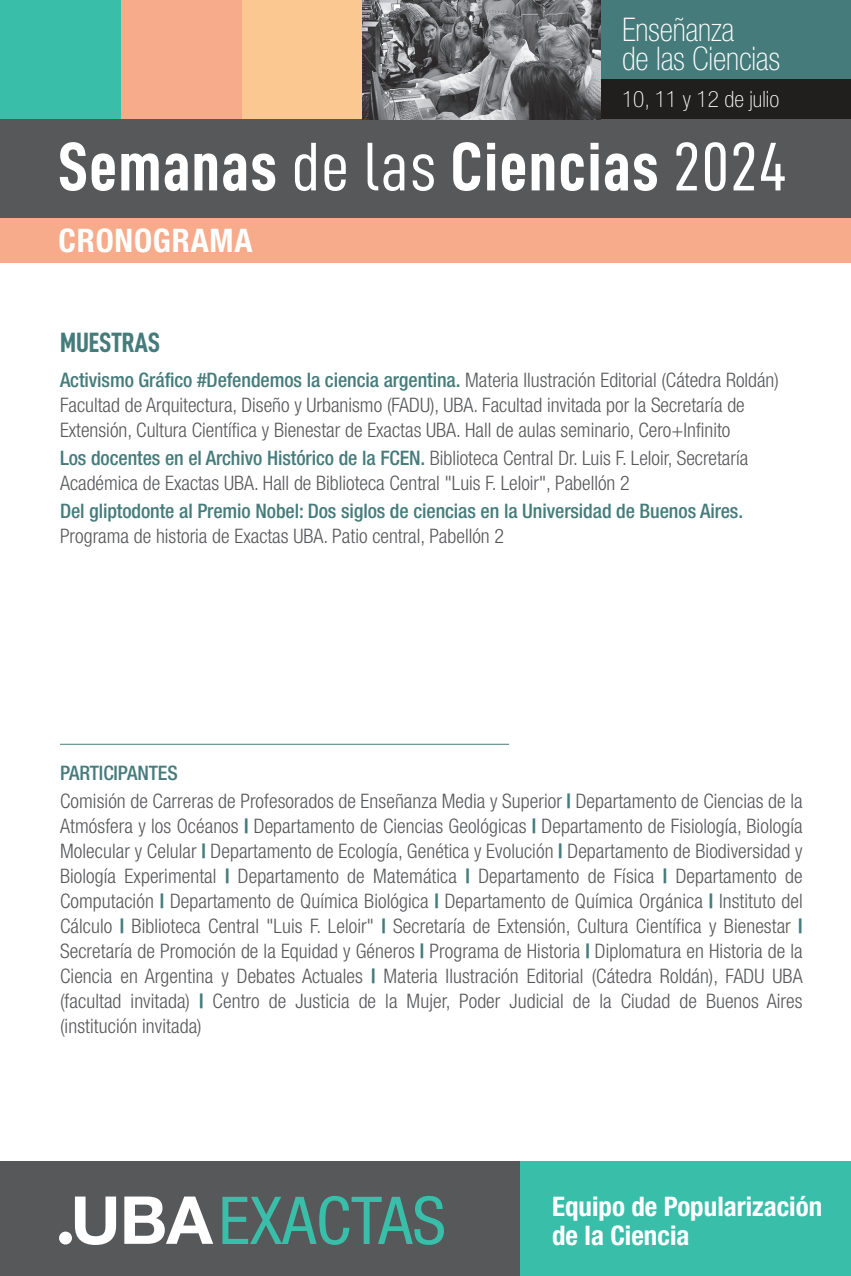
<style>
.page{position:relative;width:851px;height:1276px;background:#fff}
.page>*{position:absolute;margin:0;border:0;box-sizing:border-box;transform-origin:0 0}
.t1{font:69px "D DIN Condensed Bold";letter-spacing:.015em;color:#fff}
.t2{font:100 condensed 32.65px/29px "Helvetica Neue";color:#fff}
.t3{font:700 condensed 32.5px "Helvetica Neue";letter-spacing:.025em;color:#fff}
.t4{font:28px "D DIN Condensed Bold";color:#457c7b}
.t5{font:700 condensed 27px/29px "Helvetica Neue";color:#fff}
.t6{font:100 condensed 22.5px "Helvetica Neue";color:#fff;scale:1.04 1}
.t7{font:300 condensed 20px/25px "Helvetica Neue";color:#57585a}
.t8{font:500 condensed 20px "Helvetica Neue";letter-spacing:-.005em;color:#457c7b}
.s1{font-family:"D DIN Condensed"}
.s2{font-weight:500;color:#457c7b}
.s3{font-weight:700;color:#457c7b}
</style>
<div class="page">
<div style="left:0;top:216px;width:850px;height:47px;background:#f8ab8b"></div>
<div style="left:0;top:119px;width:850px;height:98px;background:#57585a"></div>
<div style="left:0;top:0;width:121px;height:119px;background:#39bea9"></div>
<div style="left:121px;top:0;width:121px;height:119px;background:#f8ab8b"></div>
<div style="left:242px;top:0;width:120px;height:119px;background:#fcc892"></div>
<img style="left:362px;top:0;width:238px;height:119px">
<div style="left:600px;top:0;width:250px;height:80px;background:#457c7b"></div>
<div style="left:600px;top:80px;width:250px;height:39px;background:#211e1e"></div>
<div style="left:0;top:1161px;width:519px;height:115px;background:#57585a"></div>
<div style="left:59px;top:1231px;width:13px;height:13px;background:#fff;border-radius:50%"></div>
<svg style="left:75px;top:1195px;width:369px;height:50px"></svg>
<div style="left:519px;top:1161px;width:331px;height:115px;background:#39bea9"></div>
<hr style="left:60px;top:744px;width:449px;height:1px;background:#457c7b">
<h2 class="t2" style="left:622px;top:15px;width:159px">Enseñanza<br>de las Ciencias</h2>
<p class="t6" style="left:622px;top:86px;width:153px">10, 11 y 12 de julio</p>
<h1 class="t1" style="left:58px;top:129px;width:730px">Semanas <span class="s1">de las</span> Ciencias <span class="s1">2024</span></h1>
<h3 class="t3" style="left:58px;top:221px;width:195px">CRONOGRAMA</h3>
<h3 class="t4" style="left:60px;top:327px;width:102px">MUESTRAS</h3>
<p class="t7" style="left:60px;top:367px;width:720px"><span class="s2">Activismo Gráfico #Defendemos la ciencia argentina.</span> Materia Ilustración Editorial (Cátedra Roldán)<br>Facultad de Arquitectura, Diseño y Urbanismo (FADU), UBA. Facultad invitada por la Secretaría de<br>Extensión, Cultura Científica y Bienestar de Exactas UBA. Hall de aulas seminario, Cero+Infinito</p>
<p class="t7" style="left:60px;top:445px;width:689px"><span class="s2">Los docentes en el Archivo Histórico de la FCEN.</span> Biblioteca Central Dr. Luis F. Leloir, Secretaría<br>Académica de Exactas UBA. Hall de Biblioteca Central "Luis F. Leloir", Pabellón 2</p>
<p class="t8" style="left:60px;top:499px;width:684px">Del gliptodonte al Premio Nobel: Dos siglos de ciencias en la Universidad de Buenos Aires.</p>
<p class="t7" style="left:60px;top:523px;width:445px">Programa de historia de Exactas UBA. Patio central, Pabellón 2</p>
<p class="t7" style="left:60px;top:758px;width:744px;line-height:28px"><span class="s2">PARTICIPANTES<br></span>Comisión de Carreras de Profesorados de Enseñanza Media y Superior <span class="s3">|</span> Departamento de Ciencias de la</p>
<p class="t7" style="left:60px;top:813px;width:744px;text-align:justify">Atmósfera y los Océanos <span class="s3">|</span> Departamento de Ciencias Geológicas <span class="s3">|</span> Departamento de Fisiología, Biología Molecular y Celular <span class="s3">|</span> Departamento de Ecología, Genética y Evolución <span class="s3">|</span> Departamento de Biodiversidad y Biología Experimental <span class="s3">|</span> Departamento de Matemática <span class="s3">|</span> Departamento de Física <span class="s3">|</span> Departamento de Computación <span class="s3">|</span> Departamento de Química Biológica <span class="s3">|</span> Departamento de Química Orgánica <span class="s3">|</span> Instituto del Cálculo <span class="s3">|</span> Biblioteca Central "Luis F. Leloir" <span class="s3">|</span> Secretaría de Extensión, Cultura Científica y Bienestar <span class="s3">| </span>Secretaría de Promoción de la Equidad y Géneros <span class="s3">|</span> Programa de Historia <span class="s3">|</span> Diplomatura en Historia de la Ciencia en Argentina y Debates Actuales <span class="s3">|</span> Materia Ilustración Editorial (Cátedra Roldán), FADU UBA (facultad invitada) <span class="s3">|</span> Centro de Justicia de la Mujer, Poder Judicial de la Ciudad de Buenos Aires (institución invitada)</p>
<h3 class="t5" style="left:552px;top:1191px;width:272px">Equipo de Popularización de la Ciencia</h3>
</div>
